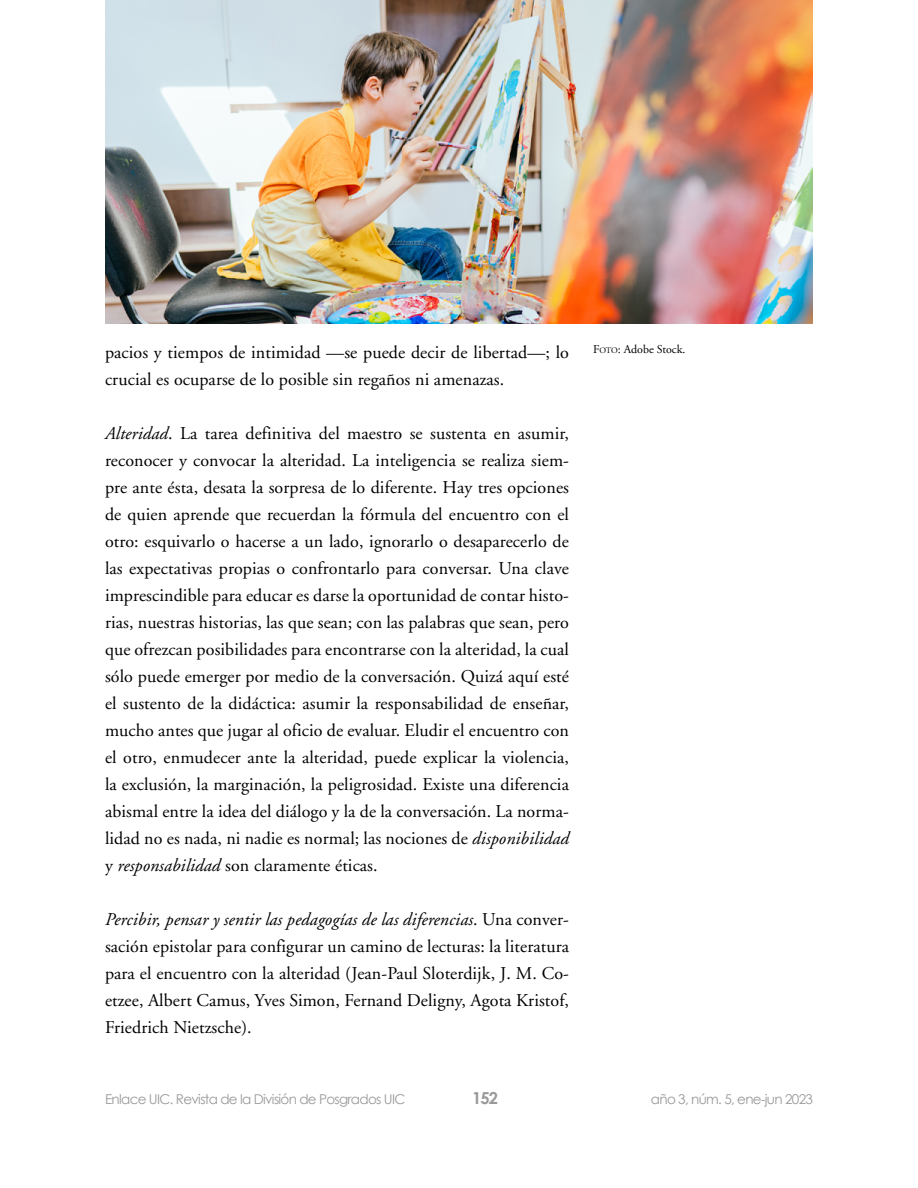
<style>
.page{position:relative;width:918px;height:1188px;background:#fff}
.page>*{position:absolute;margin:0;border:0;box-sizing:border-box;transform-origin:0 0}
.Párrafo_1_sin_capitu{font:18px/27px "Adobe Garamond";letter-spacing:.005em;color:#000;text-align:justify}
.t1{font:700 16.5px "Century Gothic";color:#999}
.t2{font:13.5px "Century Gothic";letter-spacing:-.05em;color:#999}
.Pie_de_foto{font:12px "Adobe Garamond";color:#000}
.s1{font-style:italic}
.s2{font-style:inherit}
.s3{font-size:8.4px}
</style>
<div class="page">
<img style="left:105px;top:0;width:708px;height:324px">
<p class="Párrafo_1_sin_capitu" style="left:105px;top:339px;width:466px">pacios y tiempos de intimidad —se puede decir de libertad—; lo crucial es ocuparse de lo posible sin regaños ni amenazas.</p>
<p class="Párrafo_1_sin_capitu" style="left:105px;top:420px;width:466px"><span class="s1">Alteridad</span>. La tarea definitiva del maestro se sustenta en asumir, reconocer y convocar la alteridad. La inteligencia se realiza siem&shy;pre ante ésta, desata la sorpresa de lo diferente. Hay tres opciones de quien aprende que recuerdan la fórmula del encuentro con el otro: esquivarlo o hacerse a un lado, ignorarlo o desaparecerlo de las expectativas propias o confrontarlo para conversar. Una clave imprescindible para educar es darse la oportunidad de contar histo&shy;rias, nuestras historias, las que sean; con las palabras que sean, pero que ofrezcan posibilidades para encontrarse con la alteridad, la cual sólo puede emerger por medio de la conversación. Quizá aquí esté el sustento de la didáctica: asumir la responsabilidad de enseñar, mucho antes que jugar al oficio de evaluar. Eludir el encuentro con el otro, enmudecer ante la alteridad, puede explicar la violencia, la exclusión, la marginación, la peligrosidad. Existe una diferencia abismal entre la idea del diálogo y la de la conversación. La norma&shy;lidad no es nada, ni nadie es normal; las nociones de <span class="s1">disponibilidad </span>y <span class="s1">responsabilidad</span> son claramente éticas.</p>
<p class="Párrafo_1_sin_capitu" style="left:105px;top:906px;width:466px"><span class="s1">Percibir, pensar y sentir las pedagogías de las diferencias</span>. Una conver&shy;sación epistolar para configurar un camino de lecturas: la literatura para el encuentro con la alteridad (Jean-Paul Sloterdijk, J. M. Co&shy;etzee, Albert Camus, Yves Simon, Fernand Deligny, Agota Kristof, Friedrich Nietzsche).</p>
<p class="Pie_de_foto" style="left:593px;top:343px;width:94px"><span class="s2">F</span><span class="s3">oto</span>: Adobe Stock.</p>
<p class="t2" style="left:105px;top:1091px;width:302px">Enlace UIC. Revista de la División de Posgrados UIC</p>
<p class="t1" style="left:472px;top:1087px;width:28px">152</p>
<p class="t2" style="left:651px;top:1091px;width:164px">año 3, núm. 5, ene-jun 2023</p>
</div>
